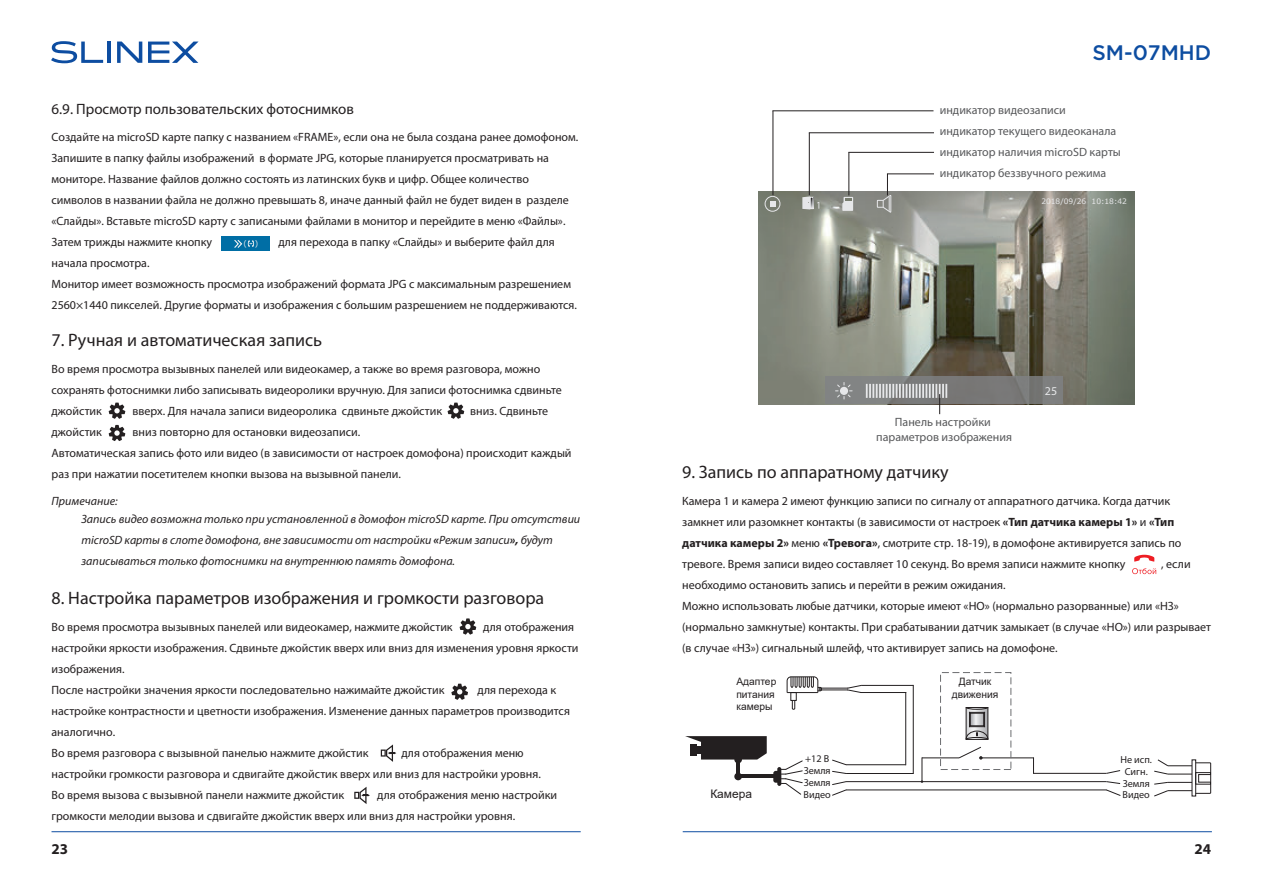
<style>
.page{position:relative;width:1263px;height:893px;background:#fff}
.page>*{position:absolute;margin:0;border:0;box-sizing:border-box;transform-origin:0 0}
.t1{font:500 21px "Gotham Pro";color:#0d4da1}
.t2{font:18px "Myriad Pro";color:#231f20}
.t3{font:15px "Myriad Pro";color:#231f20}
.t4{font:700 15px "Myriad Pro";color:#231f20}
.t5{font:12px/21px "Myriad Pro";color:#231f20}
.t6{font:italic 12px/18px "Myriad Pro";color:#231f20}
.t7{font:12px/21px "Myriad Pro";color:#57585a}
.t8{font:12px "Myriad Pro";color:#e6e7e9}
.t9{font:11.85px "Arial";color:#231f20}
.t10{font:10.2px/11.9px "Myriad Pro";color:#231f20}
.t11{font:10.2px/12.1px "Arial";color:#231f20}
.t12{font:7.65px "Verdana";color:#e6e7e9}
.t13{font:7.5px "Verdana";color:#e6e7e9}
.s1{font-weight:700}
</style>
<div class="page">
<svg style="left:832px;top:781px;width:14px;height:15px"></svg>
<svg style="left:832px;top:771px;width:14px;height:3px"></svg>
<svg style="left:832px;top:760px;width:14px;height:5px"></svg>
<svg style="left:781px;top:760px;width:22px;height:35px"></svg>
<hr style="left:846px;top:773px;width:67px;height:1px;background:#231f20">
<hr style="left:846px;top:790px;width:260px;height:1px;background:#231f20">
<hr style="left:846px;top:781px;width:260px;height:1px;background:#231f20">
<hr style="left:846px;top:764px;width:60px;height:1px;background:#231f20">
<svg style="left:685px;top:736px;width:82px;height:23px;background:#423f3f"></svg>
<div style="left:734px;top:756px;width:8px;height:7px;background:#231f20;border-radius:50%"></div>
<div style="left:734px;top:773px;width:8px;height:7px;background:#231f20;border-radius:50%"></div>
<hr style="left:736px;top:762px;width:4px;height:14px;background:#231f20">
<hr style="left:740px;top:775px;width:34px;height:3px;background:#231f20">
<div style="left:696px;top:746px;width:11px;height:8px;background:#231f20"></div>
<div style="left:690px;top:744px;width:6px;height:12px;background:#231f20"></div>
<svg style="left:777px;top:767px;width:4px;height:19px"></svg>
<div style="left:773px;top:771px;width:8px;height:12px;background:#231f20;border-radius:2px"></div>
<svg style="left:792px;top:700px;width:3px;height:10px"></svg>
<hr style="left:913px;top:685px;width:1px;height:88px;background:#231f20">
<svg style="left:1033px;top:758px;width:1px;height:15px"></svg>
<hr style="left:905px;top:692px;width:1px;height:73px;background:#231f20">
<hr style="left:861px;top:692px;width:45px;height:1px;background:#231f20">
<hr style="left:861px;top:685px;width:52px;height:1px;background:#231f20">
<hr style="left:981px;top:758px;width:52px;height:1px;background:#231f20">
<hr style="left:1033px;top:773px;width:73px;height:1px;background:#231f20">
<hr style="left:922px;top:758px;width:37px;height:1px;background:#231f20">
<svg style="left:787px;top:676px;width:75px;height:17px"></svg>
<svg style="left:968px;top:713px;width:18px;height:13px"></svg>
<div style="left:969px;top:712px;width:16px;height:15px;background:#292526"></div>
<svg style="left:972px;top:715px;width:10px;height:9px"></svg>
<div style="left:970px;top:713px;width:14px;height:13px;border:1px solid #231f20"></div>
<svg style="left:966px;top:707px;width:22px;height:6px"></svg>
<svg style="left:966px;top:726px;width:22px;height:14px"></svg>
<svg style="left:921px;top:758px;width:2px;height:25px"></svg>
<svg style="left:958px;top:747px;width:24px;height:12px"></svg>
<div style="left:940px;top:672px;width:71px;height:98px;border:1px dashed #6c6d70"></div>
<svg style="left:1154px;top:759px;width:57px;height:37px"></svg>
<svg style="left:1106px;top:770px;width:14px;height:4px"></svg>
<svg style="left:1106px;top:781px;width:14px;height:15px"></svg>
<svg style="left:1134px;top:555px;width:20px;height:7px"></svg>
<svg style="left:1132px;top:568px;width:24px;height:6px"></svg>
<img style="left:759px;top:192px;width:376px;height:212px">
<div style="left:765px;top:196px;width:15px;height:16px;border:1px solid #e6e7e9;border-radius:50%"></div>
<svg style="left:770px;top:201px;width:5px;height:5px"></svg>
<svg style="left:802px;top:196px;width:17px;height:13px"></svg>
<svg style="left:842px;top:197px;width:11px;height:14px"></svg>
<div style="left:826px;top:377px;width:237px;height:27px;background:#797978"></div>
<svg style="left:835px;top:382px;width:17px;height:17px"></svg>
<div style="left:840px;top:387px;width:8px;height:8px;background:#e6e7e9;border-radius:50%"></div>
<hr style="left:773px;top:110px;width:160px;height:1px;background:#231f20">
<hr style="left:772px;top:111px;width:1px;height:84px;background:#231f20">
<hr style="left:809px;top:132px;width:124px;height:1px;background:#231f20">
<hr style="left:809px;top:133px;width:1px;height:62px;background:#231f20">
<hr style="left:849px;top:152px;width:84px;height:1px;background:#231f20">
<hr style="left:848px;top:152px;width:1px;height:43px;background:#231f20">
<hr style="left:887px;top:173px;width:46px;height:1px;background:#231f20">
<svg style="left:876px;top:174px;width:16px;height:39px"></svg>
<svg style="left:866px;top:384px;width:81px;height:30px"></svg>
<svg style="left:51px;top:41px;width:52px;height:22px"></svg>
<hr style="left:108px;top:42px;width:3px;height:21px;background:#0d4da1">
<svg style="left:117px;top:42px;width:25px;height:21px"></svg>
<svg style="left:148px;top:42px;width:51px;height:21px"></svg>
<hr style="left:52px;top:831px;width:529px;height:1px;background:#0d4da1">
<hr style="left:683px;top:831px;width:529px;height:1px;background:#0d4da1">
<div style="left:221px;top:236px;width:48px;height:15px;background:#006ea5"></div>
<svg style="left:234px;top:240px;width:20px;height:8px"></svg>
<svg style="left:460px;top:618px;width:16px;height:17px"></svg>
<svg style="left:448px;top:403px;width:16px;height:16px"></svg>
<svg style="left:109px;top:403px;width:16px;height:16px"></svg>
<svg style="left:109px;top:425px;width:16px;height:16px"></svg>
<svg style="left:451px;top:684px;width:17px;height:16px"></svg>
<svg style="left:381px;top:744px;width:15px;height:18px"></svg>
<svg style="left:354px;top:787px;width:16px;height:17px"></svg>
<p class="t3" style="left:52px;top:100px;width:304px">6.9. Просмотр пользовательских фотоснимков</p>
<p class="t5" style="left:52px;top:127px;width:528px">Cоздайте на microSD карте папку c названием «FRAME», если она не была создана ранее домофоном.<br>Запишите в папку файлы изображений в формате JPG, которые планируется просматривать на мониторе. Название файлов должно состоять из латинских букв и цифр. Общее количество символов в названии файла не должно превышать 8, иначе данный файл не будет виден в разделе «Cлайды». Вставьте microSD карту с записаными файлами в монитор и перейдите в меню «Файлы».<br>Затем трижды нажмите кнопку</p>
<p class="t5" style="left:278px;top:232px;width:278px">для перехода в папку «Cлайды» и выберите файл для</p>
<p class="t5" style="left:52px;top:253px;width:527px">начала просмотра.<br>Монитор имеет возможность просмотра изображений формата JPG c максимальным разрешением<br>2560×1440 пикселей. Другие форматы и изображения с большим разрешением не поддерживаются.</p>
<h2 class="t2" style="left:52px;top:328px;width:272px">7. Ручная и автоматическая запись</h2>
<p class="t5" style="left:52px;top:358px;width:512px">Во время просмотра вызывных панелей или видеокамер, а также во время разговора, можно сохранять фотоснимки либо записывать видеоролики вручную. Для записи фотоснимка сдвиньте джойстик</p>
<p class="t12" style="left:243px;top:238px;width:16px">( )</p>
<p class="t5" style="left:132px;top:400px;width:311px">вверх. Для начала записи видеоролика сдвиньте джойстик</p>
<p class="t5" style="left:470px;top:400px;width:79px">вниз. Cдвиньте</p>
<p class="t5" style="left:52px;top:421px;width:52px">джойстик</p>
<p class="t5" style="left:52px;top:421px;width:522px;text-indent:81px">вниз повторно для остановки видеозаписи.<br>Автоматическая запись фото или видео (в зависимости от настроек домофона) происходит каждый раз при нажатии посетителем кнопки вызова на вызывной панели.</p>
<p class="t6" style="left:82px;top:491px;width:500px;text-indent:-30px">Примечание:<br>Запись видео возможна только при установленной в домофон microSD карте. При отсутствии</p>
<p class="t6" style="left:82px;top:529px;width:473px;line-height:21px">microSD карты в слоте домофона, вне зависимости от настройки <span class="s1">«</span>Режим записи<span class="s1">»,</span> будут записываться только фотоснимки на внутреннюю память домофона.</p>
<h2 class="t2" style="left:52px;top:586px;width:494px">8. Настройка параметров изображения и громкости разговора</h2>
<p class="t5" style="left:52px;top:616px;width:403px">Во время просмотра вызывных панелей или видеокамер, нажмите джойстик</p>
<p class="t5" style="left:52px;top:616px;width:529px;text-indent:432px">для отображения настройки яркости изображения. Сдвиньте джойстик вверх или вниз для изменения уровня яркости изображения.<br>После настройки значения яркости последовательно нажимайте джойстик</p>
<p class="t5" style="left:52px;top:679px;width:520px;text-indent:426px">для перехода к настройке контрастности и цветности изображения. Изменение данных параметров производится аналогично.<br>Во время разговора с вызывной панелью нажмите джойстик</p>
<p class="t5" style="left:52px;top:742px;width:491px;text-indent:350px">для отображения меню настройки громкости разговора и сдвигайте джойстик вверх или вниз для настройки уровня.<br>Во время вызова с вызывной панели нажмите джойстик</p>
<p class="t5" style="left:52px;top:784px;width:507px;text-indent:326px">для отображения меню настройки громкости мелодии вызова и сдвигайте джойстик вверх или вниз для настройки уровня.</p>
<h1 class="t1" style="left:1092px;top:41px;width:120px">SM-07MHD</h1>
<p class="t7" style="left:940px;top:99px;width:183px">индикатор видеозаписи индикатор текущего видеоканала индикатор наличия microSD карты индикатор беззвучного режима</p>
<p class="t13" style="left:1041px;top:196px;width:87px">2018/09/26 10:18:42</p>
<p class="t7" style="left:876px;top:415px;width:137px;line-height:15px;text-align:center">Панель настройки параметров изображения</p>
<p class="t8" style="left:1045px;top:384px;width:14px">25</p>
<h2 class="t2" style="left:682px;top:461px;width:268px">9. Запись по аппаратному датчику</h2>
<p class="t5" style="left:682px;top:491px;width:501px">Камера 1 и камера 2 имеют функцию записи по сигналу от аппаратного датчика. Когда датчик замкнет или разомкнет контакты (в зависимости от настроек <span class="s1">«Тип датчика камеры 1»</span> и <span class="s1">«Тип датчика камеры 2»</span> меню <span class="s1">«Тревога»</span>, смотрите стр. 18-19), в домофоне активируется запись по тревоге. Время записи видео составляет 10 секунд. Во время записи нажмите кнопку</p>
<p class="t5" style="left:1161px;top:554px;width:31px">, если</p>
<p class="t5" style="left:682px;top:575px;width:530px">необходимо остановить запись и перейти в режим ожидания.<br>Можно использовать любые датчики, которые имеют «НО» (нормально разорванные) или «НЗ» (нормально замкнутые) контакты. При срабатывании датчик замыкает (в случае «НО») или разрывает (в случае «НЗ») сигнальный шлейф, что активирует запись на домофоне.</p>
<p class="t11" style="left:736px;top:676px;width:42px">Адаптер питания камеры</p>
<p class="t11" style="left:952px;top:676px;width:48px;text-align:center">Датчик движения</p>
<p class="t9" style="left:710px;top:785px;width:43px">Камера</p>
<p class="t10" style="left:804px;top:752px;width:29px">+12 В<br>Земля<br>Земля<br>Видео</p>
<p class="t10" style="left:1120px;top:753px;width:33px">Не исп.<br>Сигн.<br>Земля<br>Видео</p>
<p class="t4" style="left:52px;top:839px;width:18px">23</p>
<p class="t4" style="left:1194px;top:839px;width:18px">24</p>
</div>
